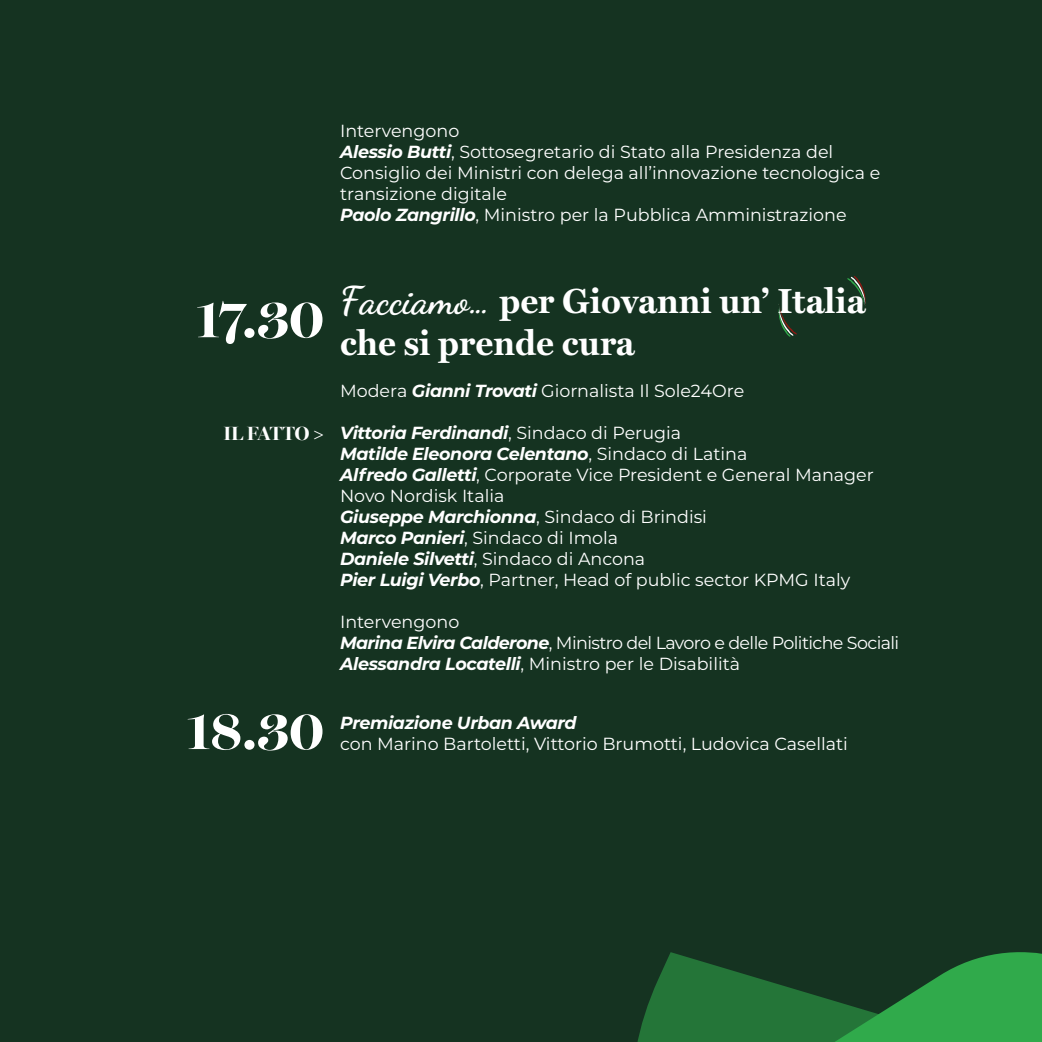
<style>
.page{position:relative;width:1042px;height:1042px;background:#153321}
.page>*{position:absolute;margin:0;border:0;box-sizing:border-box;transform-origin:0 0}
.t1{font:700 56px "Miller Banner";color:#fff}
.t2{font:700 35px/42px "Miller Text";color:#fff}
.t3{font:700 19.25px "Miller Banner";color:#fff}
.t4{font:17.5px/21px "Montserrat";color:#fff}
.t5{font:17.5px/21px "Montserrat";letter-spacing:-.035em;color:#fff}
.t6{font:italic 700 17.5px "Montserrat";letter-spacing:-.02em;color:#fff}
.s1{font-weight:700;font-style:italic}
.s2{font-family:"Dancing Script";font-weight:400;font-size:38.5px}
</style>
<div class="page">
<svg style="left:637px;top:952px;width:405px;height:90px"></svg>
<svg style="left:778px;top:304px;width:19px;height:33px"></svg>
<svg style="left:847px;top:276px;width:19px;height:33px"></svg>
<p class="t4" style="left:340px;top:119px;width:542px">Intervengono<br><span class="s1">Alessio Butti</span>, Sottosegretario di Stato alla Presidenza del Consiglio dei Ministri con delega all’innovazione tecnologica e transizione digitale<br><span class="s1">Paolo Zangrillo</span>, Ministro per la Pubblica Amministrazione</p>
<h1 class="t1" style="left:196px;top:284px;width:130px">17.30</h1>
<p class="t3" style="left:223px;top:422px;width:102px">IL FATTO &gt;</p>
<h2 class="t2" style="left:340px;top:279px;width:527px"><span class="s2">Facciamo…</span> per Giovanni un’ Italia che si prende cura</h2>
<p class="t4" style="left:340px;top:380px;width:406px">Modera <span class="s1">Gianni Trovati</span> Giornalista Il Sole24Ore</p>
<p class="t4" style="left:340px;top:422px;width:535px"><span class="s1">Vittoria Ferdinandi</span>, Sindaco di Perugia<br><span class="s1">Matilde Eleonora Celentano</span>, Sindaco di Latina<br><span class="s1">Alfredo Galletti</span>, Corporate Vice President e General Manager Novo Nordisk Italia<br><span class="s1">Giuseppe Marchionna</span>, Sindaco di Brindisi<br><span class="s1">Marco Panieri</span>, Sindaco di Imola<br><span class="s1">Daniele Silvetti</span>, Sindaco di Ancona<br><span class="s1">Pier Luigi Verbo</span>, Partner, Head of public sector KPMG Italy</p>
<p class="t5" style="left:340px;top:611px;width:561px">Intervengono<br><span class="s1">Marina Elvira Calderone</span>, Ministro del Lavoro e delle Politiche Sociali<br><span class="s1">Alessandra Locatelli</span>, Ministro per le Disabilità</p>
<h1 class="t1" style="left:186px;top:696px;width:139px">18.30</h1>
<p class="t6" style="left:340px;top:710px;width:238px">Premiazione Urban Award</p>
<p class="t4" style="left:340px;top:733px;width:509px">con Marino Bartoletti, Vittorio Brumotti, Ludovica Casellati</p>
</div>
